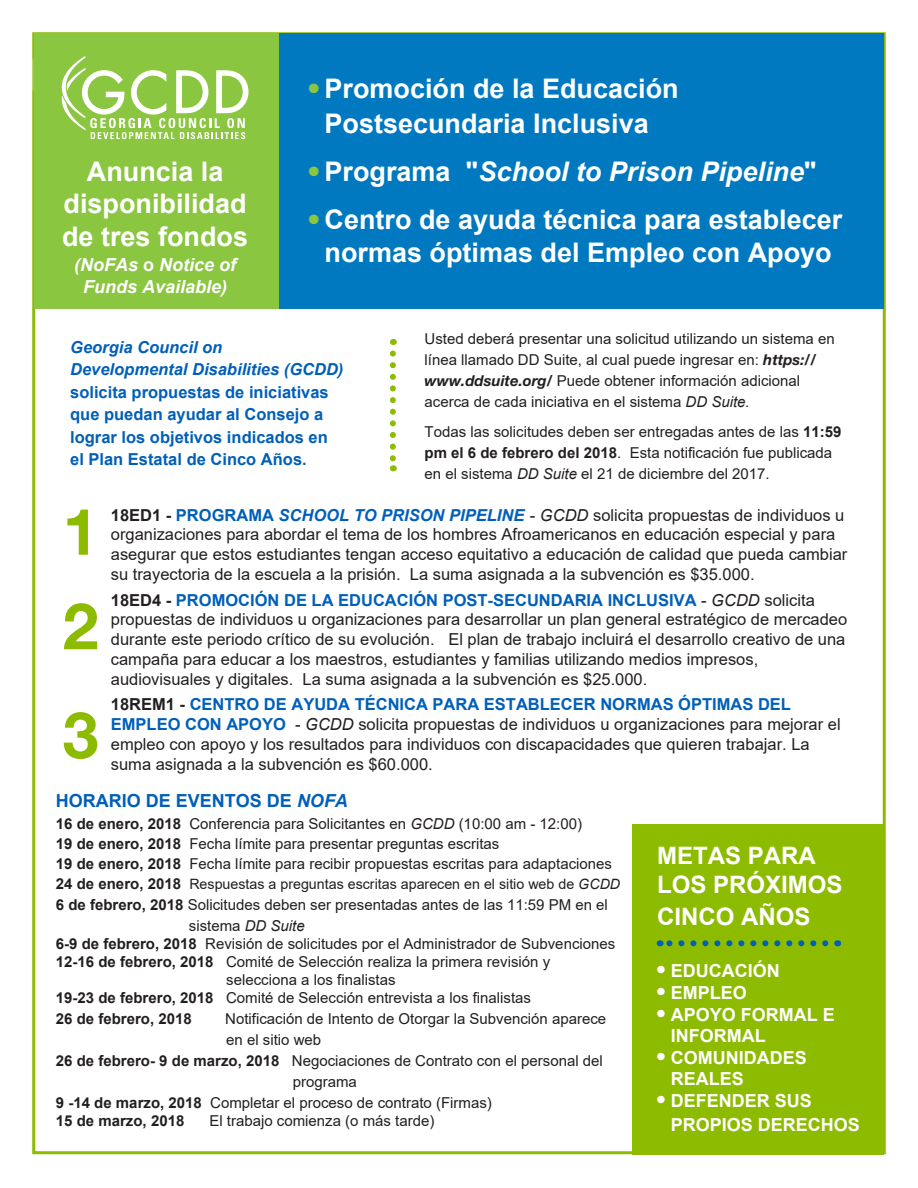
<style>
.page{position:relative;width:918px;height:1188px;background:#fff}
.page>*{position:absolute;margin:0;border:0;box-sizing:border-box;transform-origin:0 0}
.t1{font:700 64.5px "Helvetica Neue LT Std";color:#8dbb00}
.t2{font:700 27px/32.4px "Arial";color:#fff;text-align:center}
.t3{font:italic 700 27px "Arial";color:#fff}
.t4{font:700 24px/28.8px "Arial";color:#fff}
.t5{font:700 18px/21.6px "Arial";color:#fff}
.t6{font:italic 700 18px/21.6px "Arial";color:#fff;text-align:center}
.t7{font:700 18px "Arial";color:#005fb9}
.t8{font:16.5px/19.8px "Arial";color:#231f20}
.t9{font:700 16.5px/22.5px "Arial";color:#005fb9}
.t10{font:15px/21px "Arial";color:#231f20}
.t11{font:700 15px "Arial";color:#231f20}
.t12{font:14.25px "Arial";color:#231f20}
.s1{font-style:normal}
.s2{font-family:"Helvetica Neue LT Std";color:#8bc640}
.s3{font-family:"Helvetica Neue LT Std";font-style:normal;color:#8bc640}
.s4{font-style:italic}
.s5{font-family:"Helvetica Neue LT Std";font-weight:700;font-style:italic}
.s6{font-weight:700}
.s7{font-weight:700;color:#005fb9}
.s8{font-weight:700;font-style:italic;color:#005fb9}
.s9{font-weight:700;font-size:15px}
.s10{font-family:"Helvetica Neue";font-stretch:condensed;font-size:21px}
</style>
<div class="page">
<div style="left:34px;top:34px;width:842px;height:275px;background:#8bc640"></div>
<div style="left:279px;top:34px;width:605px;height:275px;background:#0079c0"></div>
<svg style="left:32px;top:46px;width:216px;height:93px"></svg>
<svg style="left:390px;top:353px;width:6px;height:118px"></svg>
<div style="left:633px;top:824px;width:251px;height:330px;background:#8dbb00"></div>
<svg style="left:660px;top:940px;width:165px;height:6px"></svg>
<p class="t2" style="left:62px;top:156px;width:188px">Anuncia la disponibilidad de tres fondos</p>
<p class="t6" style="left:74px;top:255px;width:163px">(NoFAs <span class="s1">o</span> Notice of<br>Funds Available)</p>
<p class="t2" style="left:307px;top:72px;width:373px;line-height:34.5px"><span class="s2">•</span>Promoción de la Educación<br>Postsecundaria Inclusiva</p>
<p class="t3" style="left:307px;top:154px;width:511px"><span class="s3">•</span><span class="s1">Programa "</span>School to Prison Pipeline<span class="s1">"</span></p>
<p class="t2" style="left:307px;top:204px;width:536px;line-height:32.8px"><span class="s2">•</span>Centro de ayuda técnica para establecer normas óptimas del Empleo con Apoyo</p>
<p class="t9" style="left:70px;top:336px;width:275px"><span class="s4">Georgia Council on<br>Developmental Disabilities (GCDD) </span>solicita propuestas de iniciativas que puedan ayudar al Consejo a lograr los objetivos indicados en el Plan Estatal de Cinco Años.</p>
<p class="t10" style="left:425px;top:328px;width:412px">Usted deberá presentar una solicitud utilizando un sistema en línea llamado DD Suite, al cual puede ingresar en: <span class="s5">https:// www.ddsuite.org/</span> Puede obtener información adicional acerca de cada iniciativa en el sistema <span class="s4">DD Suite.</span></p>
<p class="t10" style="left:425px;top:421px;width:418px">Todas las solicitudes deben ser entregadas antes de las <span class="s6">11:59 pm el 6 de febrero del 2018</span>. Esta notificación fue publicada en el sistema <span class="s4">DD Suite</span> el 21 de diciembre del 2017.</p>
<p class="t1" style="left:63px;top:492px;width:37px">1</p>
<p class="t1" style="left:63px;top:586px;width:37px">2</p>
<p class="t1" style="left:63px;top:695px;width:37px">3</p>
<p class="t8" style="left:111px;top:505px;width:738px"><span class="s6">18ED1 -</span> <span class="s7">PROGRAMA</span> <span class="s8">SCHOOL TO PRISON PIPELINE</span> - <span class="s4">GCDD</span> solicita propuestas de individuos u organizaciones para abordar el tema de los hombres Afroamericanos en educación especial y para asegurar que estos estudiantes tengan acceso equitativo a educación de calidad que pueda cambiar su trayectoria de la escuela a la prisión. La suma asignada a la subvención es $35.000.</p>
<p class="t8" style="left:111px;top:590px;width:738px"><span class="s6">18ED4 -</span> <span class="s7">PROMOCIÓN DE LA EDUCACIÓN POST-SECUNDARIA INCLUSIVA</span> - <span class="s4">GCDD</span> solicita propuestas de individuos u organizaciones para desarrollar un plan general estratégico de mercadeo durante este periodo crítico de su evolución. El plan de trabajo incluirá el desarrollo creativo de una campaña para educar a los maestros, estudiantes y familias utilizando medios impresos, audiovisuales y digitales. La suma asignada a la subvención es $25.000.</p>
<p class="t8" style="left:111px;top:695px;width:731px"><span class="s6">18REM1 -</span> <span class="s7">CENTRO DE AYUDA TÉCNICA PARA ESTABLECER NORMAS ÓPTIMAS DEL EMPLEO CON APOYO</span> - <span class="s4">GCDD</span> solicita propuestas de individuos u organizaciones para mejorar el empleo con apoyo y los resultados para individuos con discapacidades que quieren trabajar. La suma asignada a la subvención es $60.000.</p>
<p class="t7" style="left:56px;top:788px;width:294px">HORARIO DE EVENTOS DE <span class="s4">NOFA</span></p>
<p class="t10" style="left:56px;top:813px;width:558px;line-height:20.2px"><span class="s6">16 de enero, 2018</span> Conferencia para Solicitantes en <span class="s4">GCDD</span> (10:00 am - 12:00)<br><span class="s6">19 de enero, 2018</span> Fecha límite para presentar preguntas escritas<br><span class="s6">19 de enero, 2018</span> Fecha límite para recibir propuestas escritas para adaptaciones</p>
<p class="t12" style="left:56px;top:874px;width:566px"><span class="s9">24 de enero, 2018</span> Respuestas a preguntas escritas aparecen en el sitio web de <span class="s4">GCDD</span></p>
<p class="t10" style="left:189px;top:894px;width:420px;text-indent:-133px"><span class="s6">6 de febrero, 2018</span> Solicitudes deben ser presentadas antes de las 11:59 PM en el sistema <span class="s4">DD Suite</span></p>
<p class="t10" style="left:56px;top:933px;width:561px"><span class="s6">6-9 de febrero, 2018</span> Revisión de solicitudes por el Administrador de Subvenciones</p>
<p class="t10" style="left:56px;top:951px;width:496px"><span class="s6">12-16 de febrero, 2018</span> Comité de Selección realiza la primera revisión y</p>
<p class="t10" style="left:226px;top:969px;width:171px">selecciona a los finalistas</p>
<p class="t10" style="left:56px;top:987px;width:477px"><span class="s6">19-23 de febrero, 2018</span> Comité de Selección entrevista a los finalistas</p>
<p class="t11" style="left:56px;top:1008px;width:137px">26 de febrero, 2018</p>
<p class="t10" style="left:225px;top:1008px;width:383px">Notificación de Intento de Otorgar la Subvención aparece</p>
<p class="t10" style="left:226px;top:1029px;width:97px">en el sitio web</p>
<p class="t10" style="left:56px;top:1050px;width:548px"><span class="s6">26 de febrero- 9 de marzo, 2018</span> Negociaciones de Contrato con el personal del</p>
<p class="t10" style="left:293px;top:1071px;width:66px">programa</p>
<p class="t10" style="left:56px;top:1093px;width:437px"><span class="s6">9 -14 de marzo, 2018</span> Completar el proceso de contrato (Firmas)</p>
<p class="t11" style="left:56px;top:1111px;width:130px">15 de marzo, 2018</p>
<p class="t10" style="left:209px;top:1111px;width:227px">El trabajo comienza (o más tarde)</p>
<p class="t4" style="left:657px;top:841px;width:187px">METAS PARA<br>LOS PRÓXIMOS</p>
<p class="t4" style="left:657px;top:903px;width:155px">CINCO AÑOS</p>
<p class="t5" style="left:656px;top:960px;width:125px"><span class="s10">•</span> EDUCACIÓN</p>
<p class="t5" style="left:656px;top:982px;width:93px"><span class="s10">•</span> EMPLEO</p>
<p class="t5" style="left:671px;top:1004px;width:166px;text-indent:-15px"><span class="s10">•</span> APOYO FORMAL E<br>INFORMAL</p>
<p class="t5" style="left:671px;top:1047px;width:137px;text-indent:-15px"><span class="s10">•</span> COMUNIDADES<br>REALES</p>
<p class="t5" style="left:671px;top:1089px;width:191px;line-height:24px;text-indent:-15px"><span class="s10">•</span> DEFENDER SUS<br>PROPIOS DERECHOS</p>
</div>
